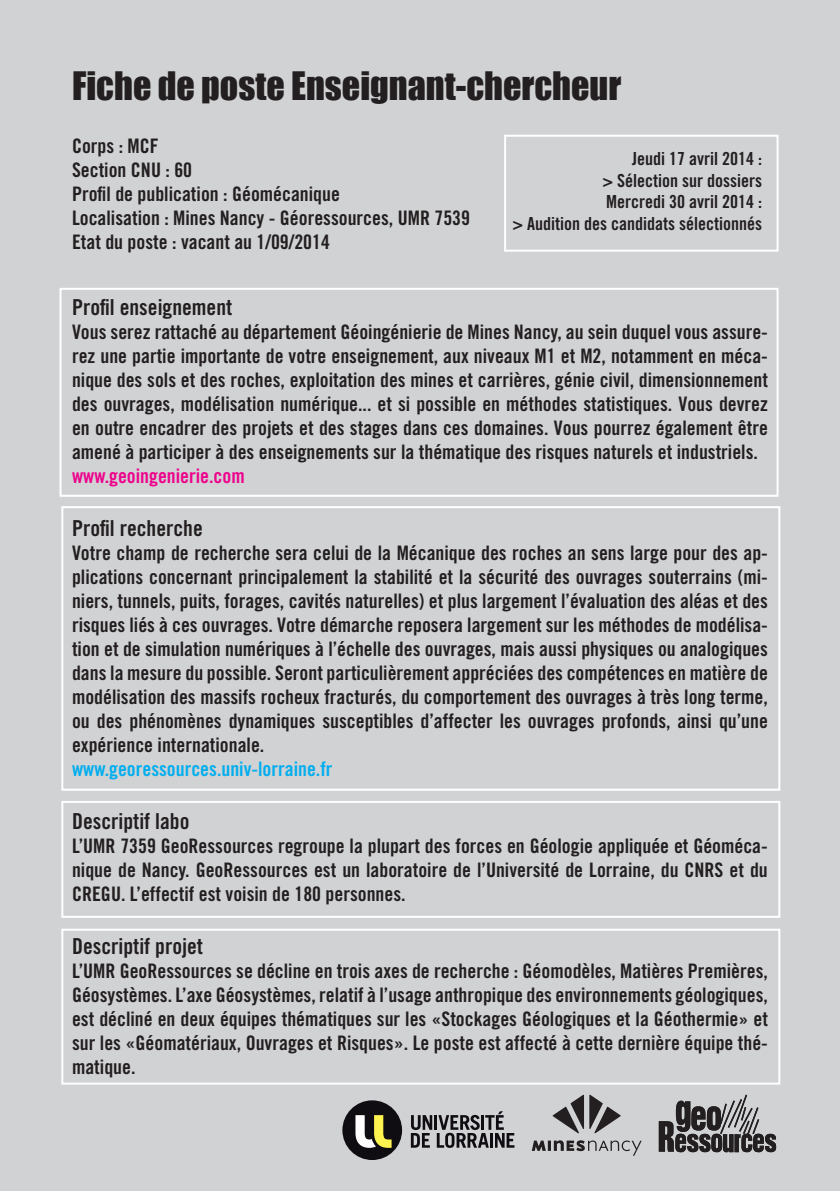
<style>
.page{position:relative;width:840px;height:1191px;background:#fff}
.page>*{position:absolute;margin:0;border:0;box-sizing:border-box;transform-origin:0 0}
.t1{font:36px "Impact";color:#231f20}
.t2{font:22px "Trade Gothic LT Std Bd Cn 20";color:#231f20}
.t3{font:20px/24px "Trade Gothic LT Std Bd Cn 20";color:#231f20;text-align:justify}
.t4{font:20px "Trade Gothic LT Std Bd Cn 20";color:#00aeef}
.t5{font:20px "Trade Gothic LT Std Bd Cn 20";color:#ed028c}
.t6{font:18px "Trade Gothic LT Std Bd Cn 20";color:#231f20}
</style>
<div class="page">
<div style="left:0;top:0;width:839px;height:1191px;background:#d1d2d4"></div>
<div style="left:59px;top:288px;width:719px;height:209px;border:2px solid #fff"></div>
<div style="left:61px;top:506px;width:718px;height:284px;border:2px solid #fff"></div>
<div style="left:61px;top:928px;width:718px;height:156px;border:2px solid #fff"></div>
<div style="left:61px;top:801px;width:718px;height:116px;border:2px solid #fff"></div>
<div style="left:504px;top:135px;width:274px;height:117px;border:2px solid #fff"></div>
<svg style="left:658px;top:1094px;width:117px;height:58px"></svg>
<svg style="left:531px;top:1094px;width:110px;height:61px"></svg>
<svg style="left:410px;top:1111px;width:104px;height:36px"></svg>
<div style="left:342px;top:1100px;width:60px;height:60px;background:#0f0c12;border-radius:50%"></div>
<svg style="left:355px;top:1115px;width:36px;height:32px"></svg>
<p class="t1" style="left:72px;top:58px;width:550px">Fiche de poste Enseignant-chercheur</p>
<p class="t3" style="left:72px;top:134px;width:88px">Corps : MCF</p>
<p class="t3" style="left:72px;top:158px;width:121px">Section CNU : 60</p>
<p class="t3" style="left:72px;top:182px;width:269px">Profil de publication : Géomécanique</p>
<p class="t3" style="left:72px;top:206px;width:399px">Localisation : Mines Nancy - Géoressources, UMR 7539</p>
<p class="t3" style="left:72px;top:230px;width:259px">Etat du poste : vacant au 1/09/2014</p>
<p class="t6" style="left:632px;top:148px;width:131px">Jeudi 17 avril 2014 :</p>
<p class="t6" style="left:602px;top:169px;width:161px">&gt; Sélection sur dossiers</p>
<p class="t6" style="left:606px;top:191px;width:157px">Mercredi 30 avril 2014 :</p>
<p class="t6" style="left:512px;top:212px;width:251px">&gt; Audition des candidats sélectionnés</p>
<p class="t2" style="left:72px;top:294px;width:162px">Profil enseignement</p>
<p class="t3" style="left:72px;top:320px;width:697px">Vous serez rattaché au département Géoingénierie de Mines Nancy, au sein duquel vous assure&shy;rez une partie importante de votre enseignement, aux niveaux M1 et M2, notamment en méca&shy;nique des sols et des roches, exploitation des mines et carrières, génie civil, dimensionnement des ouvrages, modélisation numérique... et si possible en méthodes statistiques. Vous devrez en outre encadrer des projets et des stages dans ces domaines. Vous pourrez également être amené à participer à des enseignements sur la thématique des risques naturels et industriels.</p>
<p class="t5" style="left:72px;top:464px;width:174px">www.geoingenierie.com</p>
<p class="t2" style="left:72px;top:515px;width:132px">Profil recherche</p>
<p class="t3" style="left:72px;top:540px;width:697px">Votre champ de recherche sera celui de la Mécanique des roches an sens large pour des ap&shy;plications concernant principalement la stabilité et la sécurité des ouvrages souterrains (mi&shy;niers, tunnels, puits, forages, cavités naturelles) et plus largement l’évaluation des aléas et des risques liés à ces ouvrages. Votre démarche reposera largement sur les méthodes de modélisa&shy;tion et de simulation numériques à l’échelle des ouvrages, mais aussi physiques ou analogiques dans la mesure du possible. Seront particulièrement appréciées des compétences en matière de modélisation des massifs rocheux fracturés, du comportement des ouvrages à très long terme, ou des phénomènes dynamiques susceptibles d’affecter les ouvrages profonds, ainsi qu’une expérience internationale.</p>
<p class="t4" style="left:72px;top:756px;width:262px">www.georessources.univ-lorraine.fr</p>
<p class="t2" style="left:72px;top:807px;width:119px">Descriptif labo</p>
<p class="t3" style="left:72px;top:833px;width:697px">L’UMR 7359 GeoRessources regroupe la plupart des forces en Géologie appliquée et Géoméca&shy;nique de Nancy. GeoRessources est un laboratoire de l’Université de Lorraine, du CNRS et du CREGU. L’effectif est voisin de 180 personnes.</p>
<p class="t2" style="left:72px;top:932px;width:132px">Descriptif projet</p>
<p class="t3" style="left:72px;top:958px;width:697px">L’UMR GeoRessources se décline en trois axes de recherche : Géomodèles, Matières Premières, Géosystèmes. L’axe Géosystèmes, relatif à l’usage anthropique des environnements géologiques, est décliné en deux équipes thématiques sur les «Stockages Géologiques et la Géothermie» et sur les «Géomatériaux, Ouvrages et Risques». Le poste est affecté à cette dernière équipe thé&shy;matique.</p>
</div>
